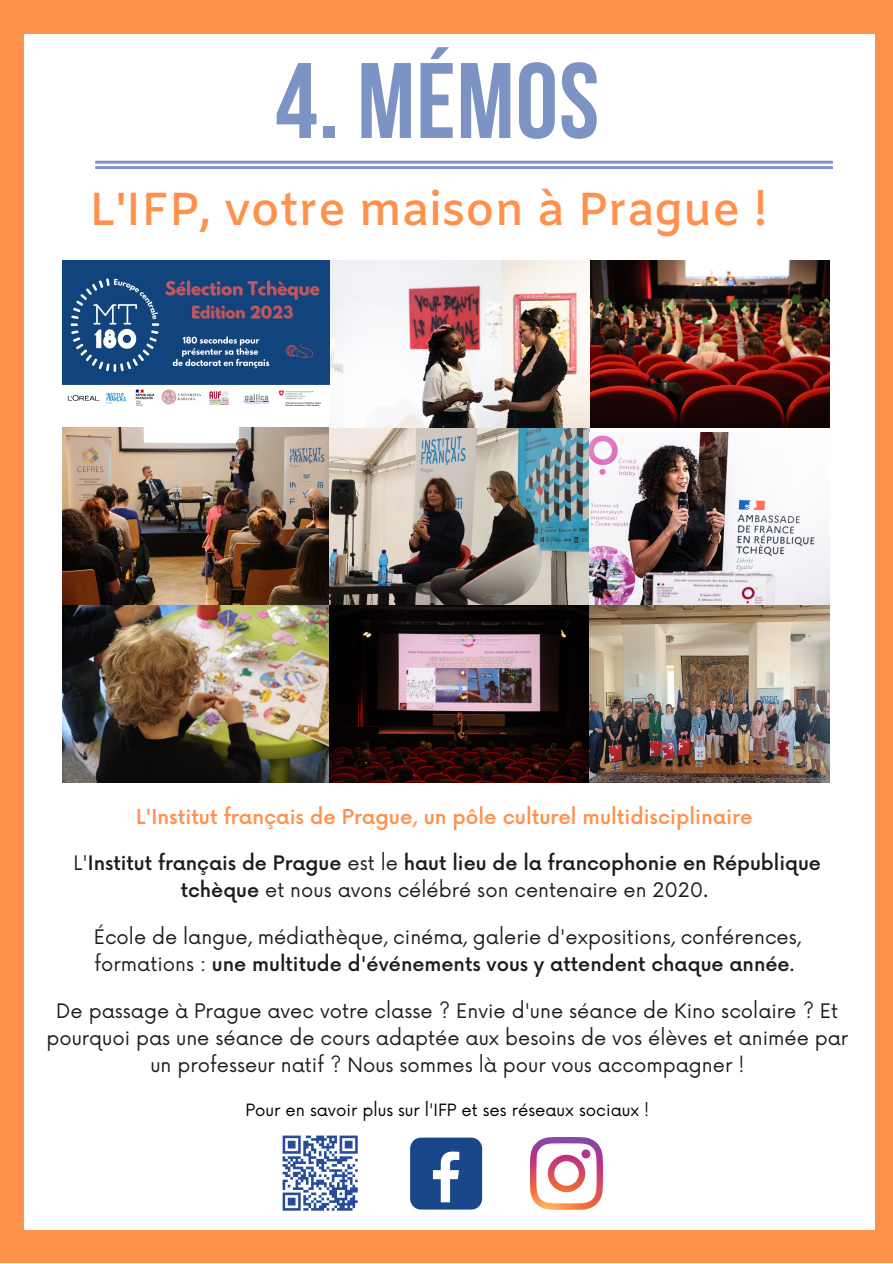
<style>
.page{position:relative;width:893px;height:1264px;background:#fff}
.page>*{position:absolute;margin:0;border:0;box-sizing:border-box;transform-origin:0 0}
.t1{font:700 106.95px "Bebas Neue";letter-spacing:.01em;color:#7c93c3}
.t2{font:600 46.35px "Amiko";color:#ff914d}
.t3{font:500 20.1px "Now";color:#ff914d}
.t4{font:19.5px/27px "Now";color:#1d1d1b}
.t5{font:500 19.5px/27px "Now";color:#1d1d1b;text-align:center}
.t6{font:16.5px "Now";color:#000}
.s1{font-weight:400}
.s2{font-weight:500}
</style>
<div class="page">
<div style="left:0;top:0;width:892px;height:1262px;background:#ff914d"></div>
<div style="left:24px;top:34px;width:850px;height:1195px;background:#fff"></div>
<svg style="left:282px;top:1135px;width:76px;height:76px"></svg>
<div style="left:410px;top:1137px;width:72px;height:72px;background:#1a4789;border-radius:11px"></div>
<svg style="left:433px;top:1151px;width:26px;height:51px"></svg>
<svg style="left:530px;top:1136px;width:73px;height:73px"></svg>
<img style="left:63px;top:427px;width:526px;height:178px">
<img style="left:589px;top:260px;width:240px;height:167px">
<img style="left:330px;top:260px;width:259px;height:167px">
<img style="left:590px;top:432px;width:239px;height:173px">
<img style="left:63px;top:605px;width:766px;height:177px">
<img style="left:63px;top:260px;width:266px;height:147px">
<svg style="left:95px;top:161px;width:737px;height:8px"></svg>
<p class="t1" style="left:275px;top:58px;width:325px">4. MÉMOS</p>
<p class="t2" style="left:89px;top:182px;width:679px">L'IFP, votre maison à Prague !</p>
<p class="t3" style="left:136px;top:805px;width:618px">L'Institut français de Prague, un pôle culturel multidisciplinaire</p>
<p class="t5" style="left:74px;top:850px;width:748px"><span class="s1">L'</span>Institut français de Prague <span class="s1">est le</span> haut lieu de la francophonie en République tchèque <span class="s1">et nous avons célébré son centenaire en 2020.</span></p>
<p class="t4" style="left:94px;top:924px;width:708px">École de langue, médiathèque, cinéma, galerie d'expositions, conférences, formations : <span class="s2">une multitude d'événements vous y attendent chaque année</span>.</p>
<p class="t4" style="left:46px;top:998px;width:803px;text-align:center">De passage à Prague avec votre classe ? Envie d'une séance de Kino scolaire ? Et pourquoi pas une séance de cours adaptée aux besoins de vos élèves et animée par un professeur natif ? Nous sommes là pour vous accompagner !</p>
<p class="t6" style="left:245px;top:1101px;width:405px">Pour en savoir plus sur l'IFP et ses réseaux sociaux !</p>
</div>
